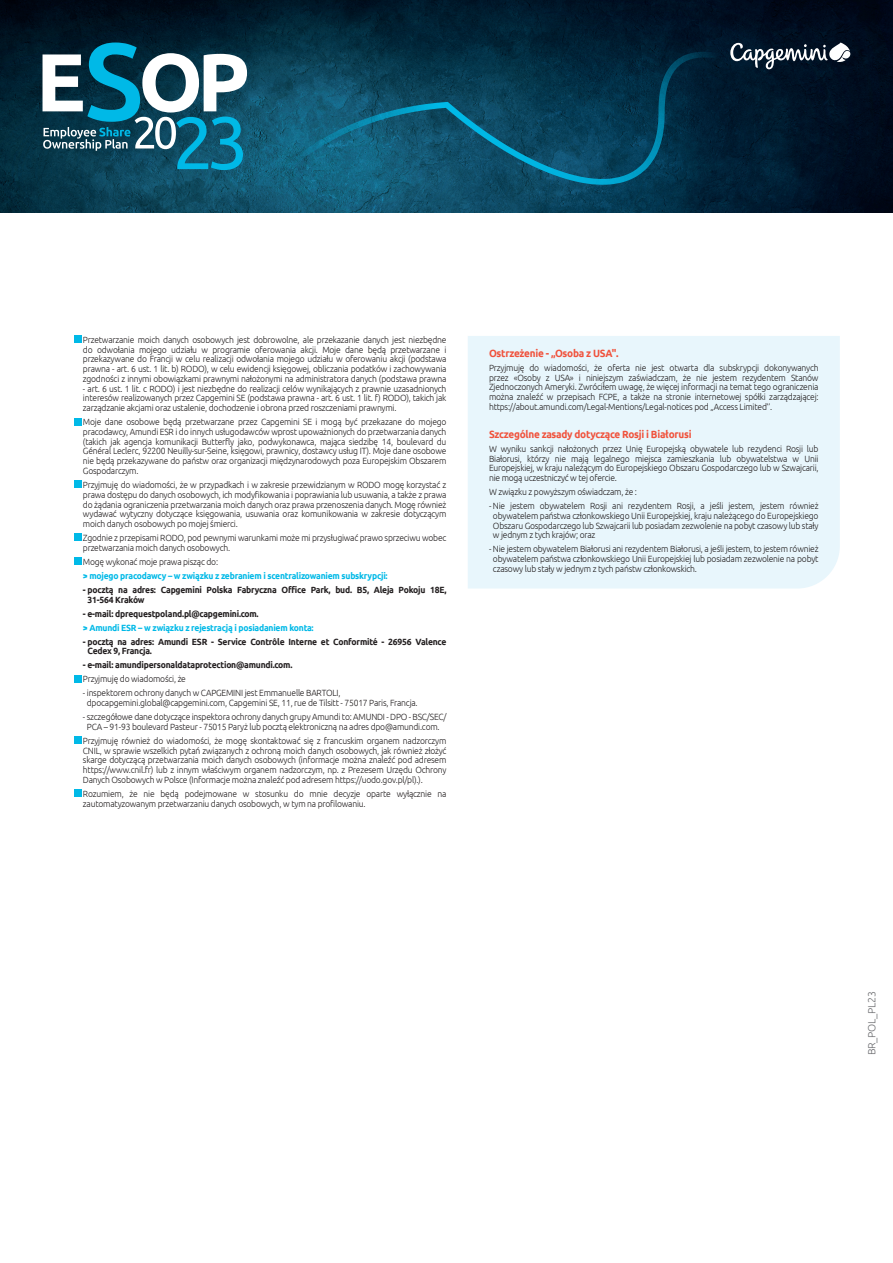
<style>
.page{position:relative;width:893px;height:1263px;background:#fff}
.page>*{position:absolute;margin:0;border:0;box-sizing:border-box;transform-origin:0 0}
.t1{font:700 10.5px "Ubuntu";letter-spacing:-.025em;color:#f0523c;scale:.95 1}
.t2{font:300 10.5px "Ubuntu";letter-spacing:-.025em;color:#6c6d70}
.t3{font:300 9px/9.8px "Ubuntu";letter-spacing:-.025em;color:#231f20;text-align:justify;scale:.95 1}
.t4{font:700 9px/9.8px "Ubuntu";letter-spacing:-.025em;color:#231f20;scale:.95 1}
.t5{font:700 9px "Ubuntu";letter-spacing:-.025em;color:#00b9e7;scale:.95 1}
</style>
<div class="page">
<img style="left:0;top:0;width:893px;height:213px">
<svg style="left:43px;top:43px;width:204px;height:127px"></svg>
<svg style="left:258px;top:52px;width:437px;height:144px;background:#0b4a64"></svg>
<svg style="left:730px;top:43px;width:120px;height:26px"></svg>
<div style="left:468px;top:336px;width:372px;height:252px;background:#e8f6fc"></div>
<div style="left:74px;top:336px;width:7px;height:7px;background:#00b9e7"></div>
<div style="left:74px;top:418px;width:7px;height:7px;background:#00b9e7"></div>
<div style="left:74px;top:481px;width:7px;height:7px;background:#00b9e7"></div>
<div style="left:74px;top:534px;width:7px;height:7px;background:#00b9e7"></div>
<div style="left:74px;top:558px;width:7px;height:7px;background:#00b9e7"></div>
<div style="left:74px;top:675px;width:7px;height:7px;background:#00b9e7"></div>
<div style="left:74px;top:737px;width:7px;height:7px;background:#00b9e7"></div>
<div style="left:74px;top:790px;width:7px;height:7px;background:#00b9e7"></div>
<p class="t3" style="left:83px;top:335px;width:384px">Przetwarzanie moich danych osobowych jest dobrowolne, ale przekazanie danych jest niezbędne do odwołania mojego udziału w programie oferowania akcji. Moje dane będą przetwarzane i przekazywane do Francji w celu realizacji odwołania mojego udziału w oferowaniu akcji (podstawa prawna - art. 6 ust. 1 lit. b) RODO), w celu ewidencji księgowej, obliczania podatków i zachowywania zgodności z innymi obowiązkami prawnymi nałożonymi na administratora danych (podstawa prawna</p>
<p class="t3" style="left:83px;top:383px;width:384px">- art. 6 ust. 1 lit. c RODO) i jest niezbędne do realizacji celów wynikających z prawnie uzasadnionych interesów realizowanych przez Capgemini SE (podstawa prawna - art. 6 ust. 1 lit. f) RODO), takich jak zarządzanie akcjami oraz ustalenie, dochodzenie i obrona przed roszczeniami prawnymi.</p>
<p class="t3" style="left:83px;top:417px;width:384px">Moje dane osobowe będą przetwarzane przez Capgemini SE i mogą być przekazane do mojego pracodawcy, Amundi ESR i do innych usługodawców wprost upoważnionych do przetwarzania danych (takich jak agencja komunikacji Butterfly jako, podwykonawca, mająca siedzibę 14, boulevard du Général Leclerc, 92200 Neuilly-sur-Seine, księgowi, prawnicy, dostawcy usług IT). Moje dane osobowe nie będą przekazywane do państw oraz organizacji międzynarodowych poza Europejskim Obszarem Gospodarczym.</p>
<p class="t3" style="left:83px;top:480px;width:384px">Przyjmuję do wiadomości, że w przypadkach i w zakresie przewidzianym w RODO mogę korzystać z prawa dostępu do danych osobowych, ich modyfikowania i poprawiania lub usuwania, a także z prawa do żądania ograniczenia przetwarzania moich danych oraz prawa przenoszenia danych. Mogę również wydawać wytyczny dotyczące księgowania, usuwania oraz komunikowania w zakresie dotyczącym moich danych osobowych po mojej śmierci.</p>
<p class="t3" style="left:83px;top:533px;width:384px">Zgodnie z przepisami RODO, pod pewnymi warunkami może mi przysługiwać prawo sprzeciwu wobec przetwarzania moich danych osobowych.</p>
<p class="t3" style="left:83px;top:556px;width:144px">Mogę wykonać moje prawa pisząc do:</p>
<p class="t5" style="left:83px;top:570px;width:322px">&gt; mojego pracodawcy – w związku z zebraniem i scentralizowaniem subskrypcji:</p>
<p class="t4" style="left:87px;top:584px;width:379px;text-indent:-5px">- pocztą na adres: Capgemini Polska Fabryczna Office Park, bud. B5, Aleja Pokoju 18E,<br>31-564 Kraków</p>
<p class="t4" style="left:83px;top:608px;width:187px">- e-mail: dprequestpoland.pl@capgemini.com.</p>
<p class="t5" style="left:83px;top:622px;width:244px">&gt; Amundi ESR – w związku z rejestracją i posiadaniem konta:</p>
<p class="t4" style="left:87px;top:636px;width:379px;text-indent:-5px">- pocztą na adres: Amundi ESR - Service Contrôle Interne et Conformité - 26956 Valence<br>Cedex 9, Francja.</p>
<p class="t4" style="left:83px;top:660px;width:222px">- e-mail: amundipersonaldataprotection@amundi.com.</p>
<p class="t3" style="left:83px;top:674px;width:110px">Przyjmuję do wiadomości, że</p>
<p class="t3" style="left:87px;top:688px;width:350px;text-indent:-4px">- inspektorem ochrony danych w CAPGEMINI jest Emmanuelle BARTOLI, dpocapgemini.global@capgemini.com, Capgemini SE, 11, rue de Tilsitt - 75017 Paris, Francja.</p>
<p class="t3" style="left:83px;top:712px;width:384px;text-align:center">- szczegółowe dane dotyczące inspektora ochrony danych grupy Amundi to: AMUNDI - DPO - BSC/SEC/<br>PCA – 91-93 boulevard Pasteur - 75015 Paryż lub pocztą elektroniczną na adres dpo@amundi.com.</p>
<p class="t3" style="left:83px;top:735px;width:384px">Przyjmuję również do wiadomości, że mogę skontaktować się z francuskim organem nadzorczym CNIL, w sprawie wszelkich pytań związanych z ochroną moich danych osobowych, jak również złożyć skarge dotyczącą przetwarzania moich danych osobowych (informacje można znaleźć pod adresem https://www.cnil.fr) lub z innym właściwym organem nadzorczym, np. z Prezesem Urzędu Ochrony Danych Osobowych w Polsce (Informacje można znaleźć pod adresem https://uodo.gov.pl/pl).).</p>
<p class="t3" style="left:83px;top:788px;width:384px">Rozumiem, że nie będą podejmowane w stosunku do mnie decyzje oparte wyłącznie na zautomatyzowanym przetwarzaniu danych osobowych, w tym na profilowaniu.</p>
<p class="t1" style="left:489px;top:347px;width:138px">Ostrzeżenie - „Osoba z USA".</p>
<p class="t3" style="left:489px;top:363px;width:348px">Przyjmuję do wiadomości, że oferta nie jest otwarta dla subskrypcji dokonywanych przez «Osoby z USA» i niniejszym zaświadczam, że nie jestem rezydentem Stanów Zjednoczonych Ameryki. Zwróciłem uwagę, że więcej informacji na temat tego ograniczenia można znaleźć w przepisach FCPE, a także na stronie internetowej spółki zarządzającej: https://about.amundi.com/Legal-Mentions/Legal-notices pod „Access Limited’’.</p>
<p class="t1" style="left:489px;top:428px;width:215px">Szczególne zasady dotyczące Rosji i Białorusi</p>
<p class="t3" style="left:489px;top:444px;width:348px">W wyniku sankcji nałożonych przez Unię Europejską obywatele lub rezydenci Rosji lub Białorusi, którzy nie mają legalnego miejsca zamieszkania lub obywatelstwa w Unii Europejskiej, w kraju należącym do Europejskiego Obszaru Gospodarczego lub w Szwajcarii, nie mogą uczestniczyć w tej ofercie.</p>
<p class="t3" style="left:489px;top:487px;width:157px">W związku z powyższym oświadczam, że :</p>
<p class="t3" style="left:493px;top:501px;width:344px;text-indent:-4px">- Nie jestem obywatelem Rosji ani rezydentem Rosji, a jeśli jestem, jestem również obywatelem państwa członkowskiego Unii Europejskiej, kraju należącego do Europejskiego Obszaru Gospodarczego lub Szwajcarii lub posiadam zezwolenie na pobyt czasowy lub stały w jednym z tych krajów; oraz</p>
<p class="t3" style="left:493px;top:544px;width:344px;text-indent:-4px">- Nie jestem obywatelem Białorusi ani rezydentem Białorusi, a jeśli jestem, to jestem również obywatelem państwa członkowskiego Unii Europejskiej lub posiadam zezwolenie na pobyt czasowy lub stały w jednym z tych państw członkowskich.</p>
<p class="t2" style="left:865px;top:1055px;width:65px;rotate:-90deg">BR_POL_PL23</p>
</div>
